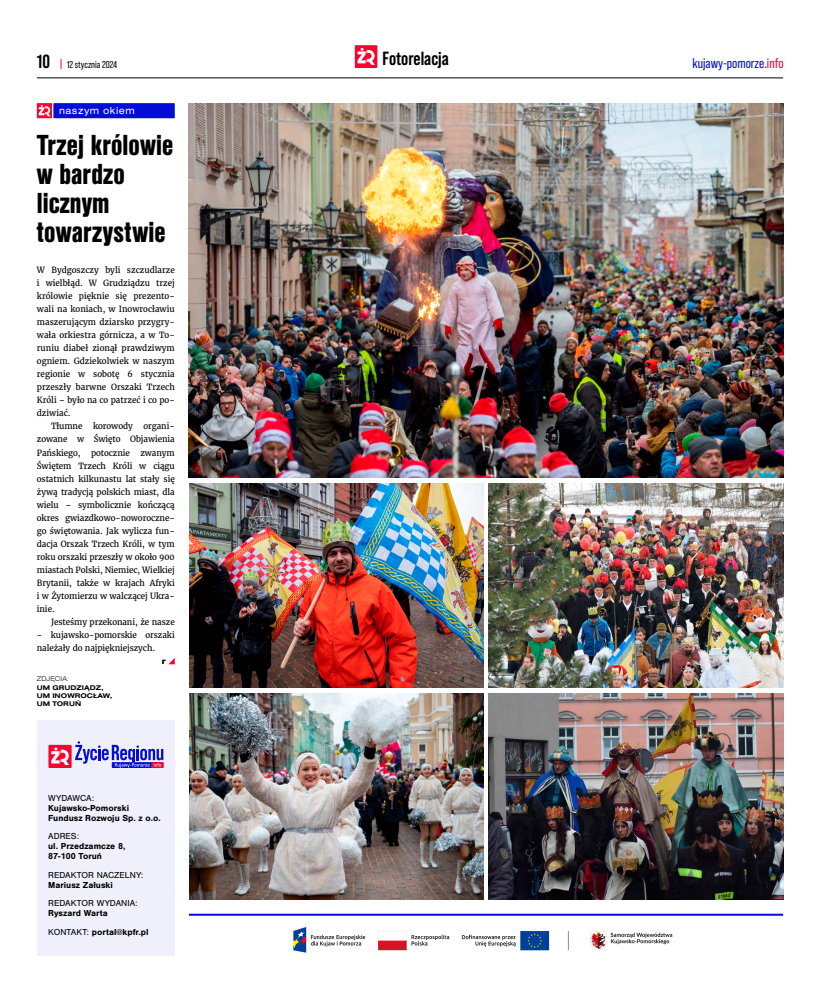
<style>
.page{position:relative;width:820px;height:993px;background:#fff}
.page>*{position:absolute;margin:0;border:0;box-sizing:border-box;transform-origin:0 0}
.t1{font:900 28px/29px "Nimbus San Con L";letter-spacing:.005em;color:#000}
.t2{font:700 19px "Bebas Neue Pro";color:#000}
.t3{font:14px "Bebas Neue Pro";color:#040cd7}
.t4{font:10.5px "Nimbus San Ext";letter-spacing:.05em;color:#fff;scale:.9 1}
.t5{font:10px "Bebas Neue Pro";color:#000}
.t6{font:700 9px/10px "Nimbus San";color:#000}
.t7{font:9px "Nimbus San";color:#000}
.t8{font:900 9px "Nimbus San";color:#000}
.t9{font:8.5px/13px "Merriweather";color:#000;text-align:justify;scale:.96 1}
.t10{font:700 7px/8px "Nimbus San Ext";color:#000}
.t11{font:300 7px "Nimbus San Ext";color:#000}
.s1{font-weight:700;font-size:19px}
.s2{font-family:"Bebas Neue Pro Exp Bd";color:#ff002f}
.s3{color:#ff002f}
.s4{font-weight:400}
</style>
<div class="page">
<hr style="left:37px;top:78px;width:745px;height:1px;background:#000">
<div style="left:355px;top:45px;width:22px;height:23px;background:#ff002f"></div>
<svg style="left:357px;top:48px;width:18px;height:17px"></svg>
<img style="left:189px;top:103px;width:593px;height:374px">
<img style="left:293px;top:927px;width:380px;height:26px">
<hr style="left:189px;top:913px;width:593px;height:2px;background:#040cd7">
<img style="left:189px;top:483px;width:294px;height:204px">
<img style="left:488px;top:483px;width:295px;height:204px">
<img style="left:189px;top:693px;width:294px;height:205px">
<img style="left:488px;top:693px;width:295px;height:205px">
<svg style="left:169px;top:658px;width:6px;height:6px"></svg>
<svg style="left:37px;top:103px;width:15px;height:15px"></svg>
<svg style="left:39px;top:105px;width:12px;height:11px"></svg>
<div style="left:53px;top:103px;width:122px;height:15px;background:#040cd7"></div>
<div style="left:37px;top:720px;width:138px;height:235px;background:#f0f0fc"></div>
<div style="left:48px;top:744px;width:24px;height:23px;background:#ff002f"></div>
<svg style="left:51px;top:741px;width:112px;height:26px"></svg>
<p class="t5" style="left:37px;top:59px;width:82px"><span class="s1">10</span> <span class="s2">|</span> 12 stycznia 2024</p>
<h2 class="t2" style="left:382px;top:47px;width:68px">Fotorelacja</h2>
<h3 class="t3" style="left:692px;top:55px;width:92px">kujawy-pomorze.<span class="s3">info</span></h3>
<p class="t4" style="left:59px;top:103px;width:86px">naszym okiem</p>
<h1 class="t1" style="left:37px;top:129px;width:138px">Trzej królowie w bardzo licznym towarzystwie</h1>
<p class="t9" style="left:37px;top:263px;width:145px">W Bydgoszczy byli szczudlarze</p>
<p class="t9" style="left:37px;top:276px;width:145px">i wielbłąd. W Grudziądzu trzej</p>
<p class="t9" style="left:37px;top:289px;width:145px">królowie pięknie się prezento-</p>
<p class="t9" style="left:37px;top:302px;width:145px">wali na koniach, w Inowrocławiu</p>
<p class="t9" style="left:37px;top:315px;width:145px">maszerującym dziarsko przygry-</p>
<p class="t9" style="left:37px;top:328px;width:145px">wała orkiestra górnicza, a w To-</p>
<p class="t9" style="left:37px;top:341px;width:145px">runiu diabeł zionął prawdziwym</p>
<p class="t9" style="left:37px;top:354px;width:145px">ogniem. Gdziekolwiek w naszym</p>
<p class="t9" style="left:37px;top:367px;width:145px">regionie w sobotę 6 stycznia</p>
<p class="t9" style="left:37px;top:380px;width:145px">przeszły barwne Orszaki Trzech</p>
<p class="t9" style="left:37px;top:393px;width:145px">Króli – było na co patrzeć i co po-</p>
<p class="t9" style="left:37px;top:406px;width:37px">dziwiać.</p>
<p class="t9" style="left:51px;top:420px;width:34px">Tłumne</p>
<p class="t9" style="left:93px;top:420px;width:43px">korowody</p>
<p class="t9" style="left:37px;top:420px;width:145px;text-indent:107px">organi&shy;zowane w Święto Objawienia Pańskiego, potocznie zwanym Świętem Trzech Króli w ciągu ostatnich kilkunastu lat stały się żywą tradycją polskich miast, dla wielu – symbolicznie kończącą okres gwiazdkowo-noworoczne&shy;go świętowania. Jak wylicza fun&shy;dacja Orszak Trzech Króli, w tym roku orszaki przeszły w około 900 miastach Polski, Niemiec, Wielkiej Brytanii, także w krajach Afryki i w Żytomierzu w walczącej Ukra&shy;inie.</p>
<p class="t9" style="left:51px;top:615px;width:130px">Jesteśmy przekonani, że nasze</p>
<p class="t9" style="left:37px;top:628px;width:145px">- kujawsko-pomorskie orszaki należały do najpiękniejszych.</p>
<p class="t8" style="left:162px;top:656px;width:6px">r</p>
<p class="t11" style="left:37px;top:673px;width:33px">ZDJĘCIA:</p>
<p class="t10" style="left:37px;top:683px;width:77px">UM GRUDZIĄDZ,<br>UM INOWROCŁAW,<br>UM TORUŃ</p>
<p class="t7" style="left:48px;top:792px;width:47px">WYDAWCA:</p>
<p class="t6" style="left:48px;top:802px;width:114px">Kujawsko-Pomorski<br>Fundusz Rozwoju Sp. z o.o.</p>
<p class="t7" style="left:48px;top:831px;width:32px">ADRES:</p>
<p class="t6" style="left:48px;top:841px;width:79px">ul. Przedzamcze 8,<br>87-100 Toruń</p>
<p class="t7" style="left:48px;top:869px;width:96px">REDAKTOR NACZELNY:</p>
<p class="t6" style="left:48px;top:879px;width:66px">Mariusz Załuski</p>
<p class="t7" style="left:48px;top:898px;width:91px">REDAKTOR WYDANIA:</p>
<p class="t6" style="left:48px;top:903px;width:102px;line-height:18.5px">Ryszard Warta<br><span class="s4">KONTAKT:</span> portal@kpfr.pl</p>
</div>
